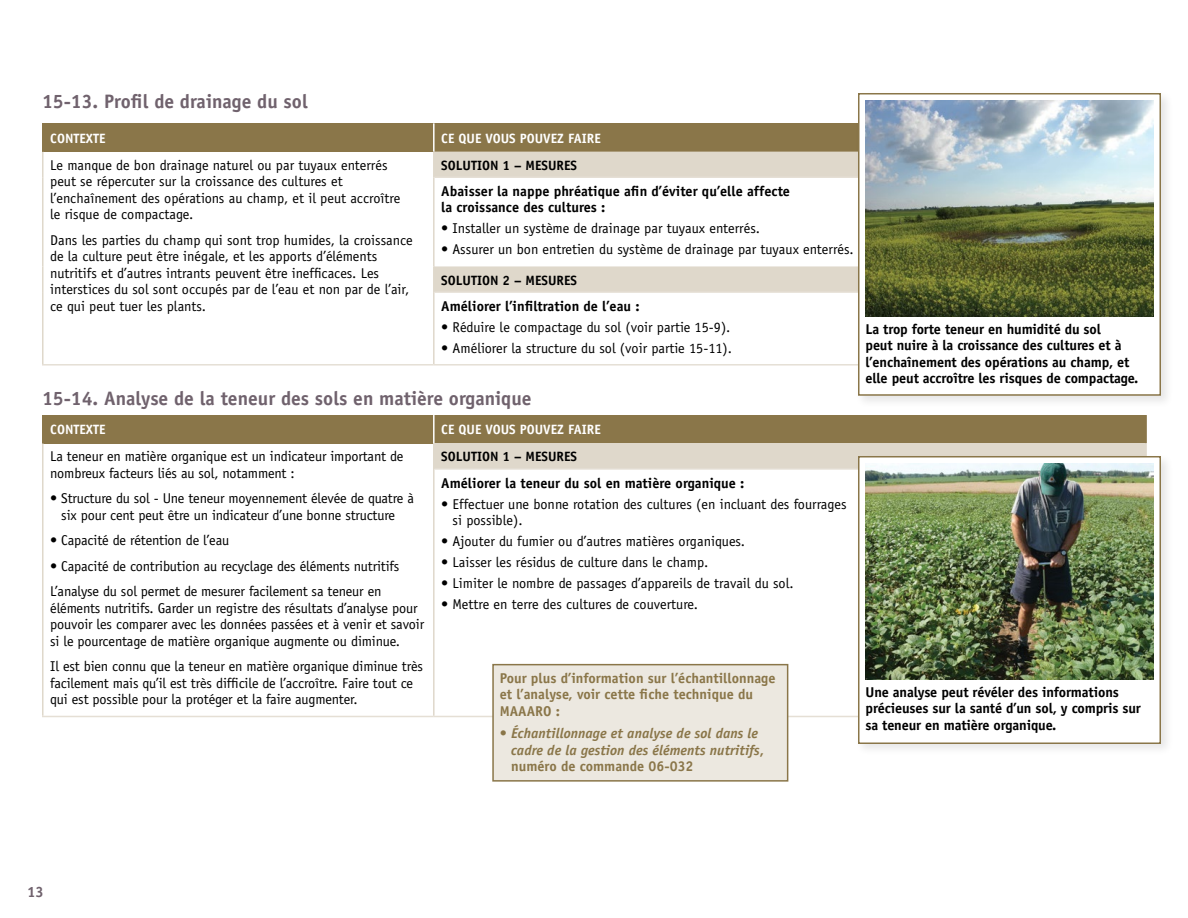
<style>
.page{position:relative;width:1188px;height:918px;background:#fff}
.page>*{position:absolute;margin:0;border:0;box-sizing:border-box;transform-origin:0 0}
.t1{font:700 19.5px "Officina Sans";color:#70626d}
.t2{font:700 15px "Officina Sans";color:#70626d}
.t3{font:14.25px/16.5px "Officina Sans";letter-spacing:-.01em;color:#000}
.t4{font:700 14.25px/16.5px "Officina Sans";letter-spacing:-.01em;color:#000}
.t5{font:italic 700 14.25px/16.5px "Officina Sans";color:#8a7649}
.t6{font:700 14.25px/16.5px "Officina Sans";color:#8a7649}
.t7{font:700 13.5px "Officina Sans";color:#fff}
.t8{font:700 13.5px "Officina Sans";color:#000}
.s1{font-style:normal}
</style>
<div class="page">
<div style="left:43px;top:123px;width:391px;height:29px;background:#8a7649"></div>
<div style="left:434px;top:123px;width:712px;height:29px;background:#8a7649"></div>
<svg style="left:435px;top:152px;width:420px;height:139px"></svg>
<hr style="left:433px;top:123px;width:2px;height:29px;background:#fff">
<hr style="left:42px;top:152px;width:2px;height:25px;background:#dfd8cb">
<hr style="left:42px;top:177px;width:2px;height:89px;background:#dfd8cb">
<hr style="left:42px;top:266px;width:2px;height:26px;background:#dfd8cb">
<hr style="left:42px;top:292px;width:2px;height:72px;background:#dfd8cb">
<hr style="left:433px;top:152px;width:2px;height:25px;background:#dfd8cb">
<hr style="left:433px;top:177px;width:2px;height:89px;background:#dfd8cb">
<hr style="left:435px;top:176px;width:712px;height:2px;background:#e5dfd5">
<hr style="left:433px;top:266px;width:2px;height:26px;background:#dfd8cb">
<hr style="left:42px;top:364px;width:392px;height:2px;background:#e5dfd5">
<hr style="left:433px;top:292px;width:2px;height:72px;background:#dfd8cb">
<hr style="left:435px;top:291px;width:712px;height:2px;background:#e5dfd5">
<hr style="left:434px;top:364px;width:713px;height:2px;background:#e5dfd5">
<hr style="left:42px;top:123px;width:2px;height:29px;background:#8a7649">
<div style="left:43px;top:415px;width:391px;height:28px;background:#8a7649"></div>
<div style="left:434px;top:415px;width:712px;height:28px;background:#8a7649"></div>
<div style="left:434px;top:443px;width:712px;height:26px;background:#dfd8cb"></div>
<hr style="left:433px;top:415px;width:2px;height:28px;background:#fff">
<hr style="left:1145px;top:415px;width:2px;height:28px;background:#8a7649">
<hr style="left:42px;top:443px;width:2px;height:26px;background:#dfd8cb">
<hr style="left:42px;top:469px;width:2px;height:247px;background:#dfd8cb">
<hr style="left:433px;top:443px;width:2px;height:26px;background:#dfd8cb">
<hr style="left:1145px;top:443px;width:2px;height:25px;background:#dfd8cb">
<hr style="left:42px;top:716px;width:392px;height:1px;background:#e5dfd5">
<hr style="left:433px;top:469px;width:2px;height:247px;background:#dfd8cb">
<hr style="left:435px;top:468px;width:712px;height:2px;background:#e5dfd5">
<hr style="left:434px;top:716px;width:713px;height:1px;background:#e5dfd5">
<hr style="left:42px;top:415px;width:2px;height:28px;background:#8a7649">
<div style="left:855px;top:90px;width:319px;height:318px;background:#000;opacity:.1"></div>
<div style="left:858px;top:93px;width:303px;height:303px;background:#fff;border:2px solid #8a7649"></div>
<img style="left:866px;top:100px;width:288px;height:216px">
<div style="left:493px;top:665px;width:295px;height:116px;background:#ece8e0"></div>
<div style="left:492px;top:664px;width:296px;height:118px;border:2px solid #8a7649"></div>
<div style="left:855px;top:453px;width:319px;height:304px;background:#000;opacity:.1"></div>
<div style="left:858px;top:456px;width:303px;height:288px;background:#fff;border:2px solid #8a7649"></div>
<img style="left:866px;top:464px;width:288px;height:216px">
<h1 class="t1" style="left:42px;top:90px;width:267px">15-13. Profil de drainage du sol</h1>
<p class="t7" style="left:50px;top:130px;width:57px">CONTEXTE</p>
<p class="t7" style="left:441px;top:130px;width:161px">CE QUE VOUS POUVEZ FAIRE</p>
<p class="t3" style="left:50px;top:157px;width:352px">Le manque de bon drainage naturel ou par tuyaux enterrés peut se répercuter sur la croissance des cultures et l’enchaînement des opérations au champ, et il peut accroître le risque de compactage.</p>
<p class="t3" style="left:50px;top:232px;width:364px">Dans les parties du champ qui sont trop humides, la croissance de la culture peut être inégale, et les apports d’éléments nutritifs et d’autres intrants peuvent être inefficaces. Les interstices du sol sont occupés par de l’eau et non par de l’air, ce qui peut tuer les plants.</p>
<p class="t8" style="left:441px;top:157px;width:137px">SOLUTION 1 – MESURES</p>
<p class="t4" style="left:441px;top:183px;width:350px">Abaisser la nappe phréatique afin d’éviter qu’elle affecte la croissance des cultures :</p>
<p class="t3" style="left:441px;top:220px;width:320px">• Installer un système de drainage par tuyaux enterrés.</p>
<p class="t3" style="left:441px;top:241px;width:414px">• Assurer un bon entretien du système de drainage par tuyaux enterrés.</p>
<p class="t8" style="left:441px;top:272px;width:137px">SOLUTION 2 – MESURES</p>
<p class="t4" style="left:441px;top:298px;width:200px">Améliorer l’infiltration de l’eau :</p>
<p class="t3" style="left:441px;top:319px;width:291px">• Réduire le compactage du sol (voir partie 15-9).</p>
<p class="t3" style="left:441px;top:340px;width:292px">• Améliorer la structure du sol (voir partie 15-11).</p>
<h1 class="t1" style="left:42px;top:386px;width:491px">15-14. Analyse de la teneur des sols en matière organique</h1>
<p class="t7" style="left:50px;top:421px;width:57px">CONTEXTE</p>
<p class="t7" style="left:441px;top:421px;width:161px">CE QUE VOUS POUVEZ FAIRE</p>
<p class="t3" style="left:50px;top:448px;width:355px">La teneur en matière organique est un indicateur important de nombreux facteurs liés au sol, notamment :</p>
<p class="t3" style="left:50px;top:490px;width:365px;text-align:center">• Structure du sol - Une teneur moyennement élevée de quatre à six pour cent peut être un indicateur d’une bonne structure</p>
<p class="t3" style="left:50px;top:532px;width:181px">• Capacité de rétention de l’eau</p>
<p class="t3" style="left:50px;top:553px;width:351px;line-height:25.5px">• Capacité de contribution au recyclage des éléments nutritifs<br>L’analyse du sol permet de mesurer facilement sa teneur en</p>
<p class="t3" style="left:50px;top:600px;width:375px">éléments nutritifs. Garder un registre des résultats d’analyse pour pouvoir les comparer avec les données passées et à venir et savoir si le pourcentage de matière organique augmente ou diminue.</p>
<p class="t3" style="left:50px;top:658px;width:374px">Il est bien connu que la teneur en matière organique diminue très facilement mais qu’il est très difficile de l’accroître. Faire tout ce qui est possible pour la protéger et la faire augmenter.</p>
<p class="t8" style="left:441px;top:448px;width:137px">SOLUTION 1 – MESURES</p>
<p class="t4" style="left:441px;top:474px;width:305px">Améliorer la teneur du sol en matière organique :</p>
<p class="t3" style="left:453px;top:496px;width:395px;text-indent:-11px">• Effectuer une bonne rotation des cultures (en incluant des fourrages si possible).</p>
<p class="t3" style="left:441px;top:533px;width:305px">• Ajouter du fumier ou d’autres matières organiques.</p>
<p class="t3" style="left:441px;top:554px;width:269px">• Laisser les résidus de culture dans le champ.</p>
<p class="t3" style="left:441px;top:575px;width:354px">• Limiter le nombre de passages d’appareils de travail du sol.</p>
<p class="t3" style="left:441px;top:596px;width:258px">• Mettre en terre des cultures de couverture.</p>
<p class="t6" style="left:500px;top:669px;width:277px">Pour plus d’information sur l’échantillonnage et l’analyse, voir cette fiche technique du<br>MAAARO :</p>
<p class="t5" style="left:511px;top:725px;width:254px;text-indent:-11px"><span class="s1">•</span> Échantillonnage et analyse de sol dans le cadre de la gestion des éléments nutritifs<span class="s1">, numéro de commande 06-032</span></p>
<p class="t4" style="left:866px;top:320px;width:275px">La trop forte teneur en humidité du sol<br>peut nuire à la croissance des cultures et à l’enchaînement des opérations au champ, et elle peut accroître les risques de compactage.</p>
<p class="t4" style="left:866px;top:683px;width:277px">Une analyse peut révéler des informations précieuses sur la santé d’un sol, y compris sur sa teneur en matière organique.</p>
<p class="t2" style="left:27px;top:882px;width:18px">13</p>
</div>
